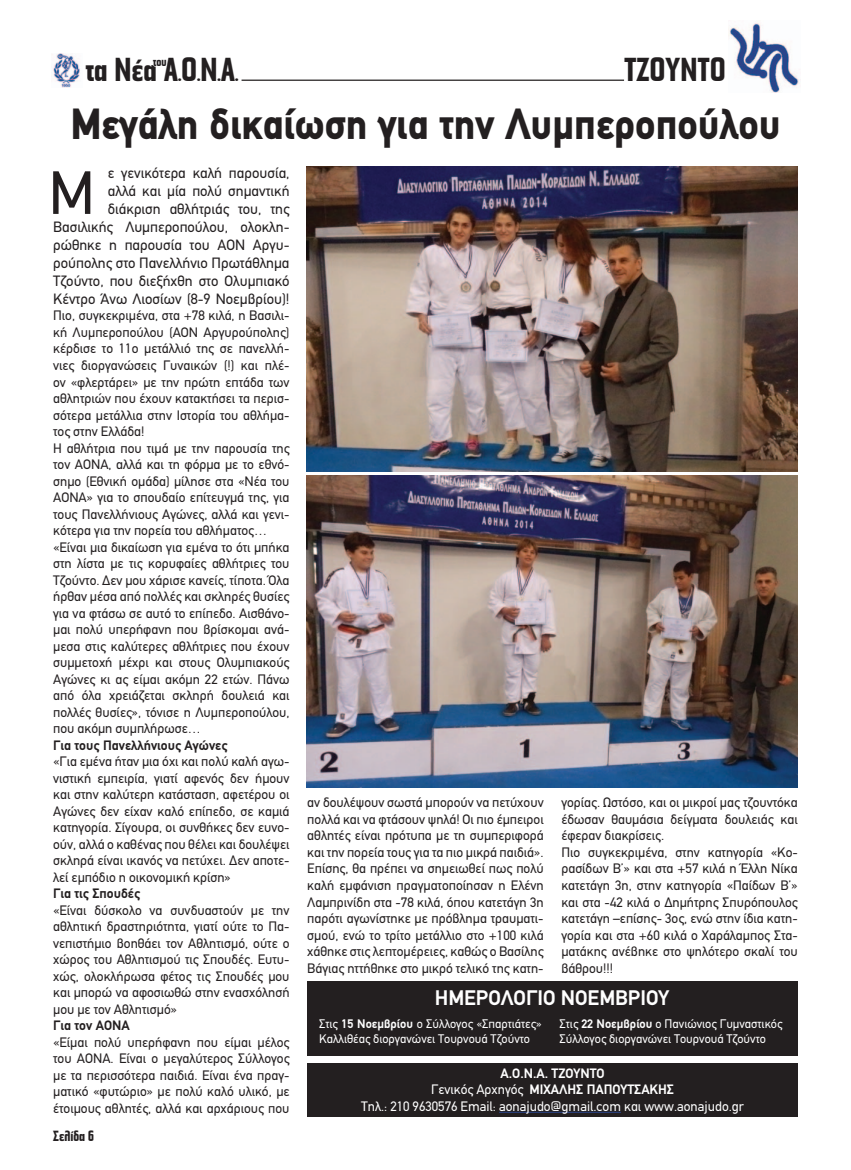
<style>
.page{position:relative;width:851px;height:1170px;background:#fff}
.page>*{position:absolute;margin:0;border:0;box-sizing:border-box;transform-origin:0 0}
.t1{font:61.12px "PF Din Text";color:#231f20}
.t2{font:900 43.75px "PF Din Text";color:#231f20;scale:.95 1}
.t3{font:700 33.75px "PF Stiele Futura";color:#231f20;scale:1.05 1}
.t4{font:700 21.25px "PF Din Text";color:#fff}
.t5{font:15px/18px "PF Din Text";color:#231f20;text-align:right}
.t6{font:700 15px "PF Stiele Futura";color:#231f20;scale:1.05 1}
.t7{font:13.75px/16.5px "PF Din Text";color:#231f20;text-align:justify}
.t8{font:13.75px/16.5px "PF Din Text";color:#fff;text-align:center}
.t9{font:700 13.75px "PF Din Text";color:#231f20}
.t10{font:700 13.12px "PF Stiele Futura";color:#231f20;scale:1.05 1}
.t11{font:12.5px/15px "PF Din Text";color:#fff}
.s1{font-size:18.75px}
.s2{font-weight:700}
</style>
<div class="page">
<hr style="left:241px;top:80px;width:383px;height:1px;background:#231f20">
<img style="left:51px;top:53px;width:29px;height:34px">
<div style="left:307px;top:1063px;width:490px;height:53px;background:#231f20"></div>
<hr style="left:499px;top:1111px;width:122px;height:1px;background:#2a448a">
<img style="left:728px;top:23px;width:71px;height:69px">
<div style="left:307px;top:980px;width:490px;height:75px;background:#231f20"></div>
<img style="left:306px;top:167px;width:491px;height:304px">
<img style="left:306px;top:475px;width:491px;height:312px">
<h3 class="t3" style="left:86px;top:50px;width:147px">τα Nέα Α<span class="s1">.</span>Ο<span class="s1">.</span>Ν<span class="s1">.</span>Α<span class="s1">.</span></h3>
<p class="t10" style="left:153px;top:54px;width:14px">του</p>
<h3 class="t3" style="left:624px;top:50px;width:98px">ΤΖΟΥΝΤΟ</h3>
<h2 class="t2" style="left:70px;top:98px;width:749px">Μεγάλη δικαίωση για την Λυμπεροπούλου</h2>
<p class="t5" style="left:53px;top:164px;width:238px">ε γενικότερα καλή παρουσία,<br>αλλά και μία πολύ σημαντική διάκριση αθλήτριάς του, της<br>Βασιλικής Λυμπεροπούλου, ολοκλη&shy;ρώθηκε η παρουσία του ΑΟΝ Αργυ&shy;ρούπολης στο Πανελλήνιο Πρωτάθλημα<br>Τζούντο, που διεξήχθη στο Ολυμπιακό<br>Κέντρο Άνω Λιοσίων (8-9 Νοεμβρίου)!</p>
<p class="t7" style="left:53px;top:307px;width:238px;text-align:left">Πιο, συγκεκριμένα, στα +78 κιλά, η Βασιλι&shy;κή Λυμπεροπούλου (ΑΟΝ Αργυρούπολης) κέρδισε το 11ο μετάλλιό της σε πανελλή&shy;νιες διοργανώσεις Γυναικών (!) και πλέ&shy;ον «φλερτάρει» με την πρώτη επτάδα των αθλητριών που έχουν κατακτήσει τα περισ&shy;σότερα μετάλλια στην Ιστορία του αθλήμα&shy;τος στην Ελλάδα!<br>Η αθλήτρια που τιμά με την παρουσία της τον ΑΟΝΑ, αλλά και τη φόρμα με το εθνό&shy;σημο (Εθνική ομάδα) μίλησε στα «Νέα του ΑΟΝΑ» για το σπουδαίο επίτευγμά της, για τους Πανελλήνιους Αγώνες, αλλά και γενι&shy;κότερα για την πορεία του αθλήματος… «Είναι μια δικαίωση για εμένα το ότι μπήκα στη λίστα με τις κορυφαίες αθλήτριες του Τζούντο. Δεν μου χάρισε κανείς, τίποτα. Όλα ήρθαν μέσα από πολλές και σκληρές θυσίες για να φτάσω σε αυτό το επίπεδο. Αισθάνο&shy;μαι πολύ υπερήφανη που βρίσκομαι ανά&shy;μεσα στις καλύτερες αθλήτριες που έχουν συμμετοχή μέχρι και στους Ολυμπιακούς Αγώνες κι ας είμαι ακόμη 22 ετών. Πάνω από όλα χρειάζεται σκληρή δουλειά και πολλές θυσίες», τόνισε η Λυμπεροπούλου, που ακόμη συμπλήρωσε…</p>
<p class="t9" style="left:53px;top:737px;width:176px">Για τους Πανελλήνιους Αγώνες</p>
<p class="t7" style="left:53px;top:753px;width:238px">«Για εμένα ήταν μια όχι και πολύ καλή αγω&shy;νιστική εμπειρία, γιατί αφενός δεν ήμουν και στην καλύτερη κατάσταση, αφετέρου οι Αγώνες δεν είχαν καλό επίπεδο, σε καμιά κατηγορία. Σίγουρα, οι συνθήκες δεν ευνο&shy;ούν, αλλά ο καθένας που θέλει και δουλέψει σκληρά είναι ικανός να πετύχει. Δεν αποτε&shy;λεί εμπόδιο η οικονομική κρίση»</p>
<p class="t9" style="left:53px;top:885px;width:89px">Για τις Σπουδές</p>
<p class="t7" style="left:53px;top:901px;width:238px">«Είναι δύσκολο να συνδυαστούν με την αθλητική δραστηριότητα, γιατί ούτε το Πα&shy;νεπιστήμιο βοηθάει τον Αθλητισμό, ούτε ο χώρος του Αθλητισμού τις Σπουδές. Ευτυ&shy;χώς, ολοκλήρωσα φέτος τις Σπουδές μου και μπορώ να αφοσιωθώ στην ενασχόλησή μου με τον Αθλητισμό»</p>
<p class="t9" style="left:53px;top:1017px;width:78px">Για τον ΑΟΝΑ</p>
<p class="t7" style="left:53px;top:1033px;width:238px">«Είμαι πολύ υπερήφανη που είμαι μέλος του ΑΟΝΑ. Είναι ο μεγαλύτερος Σύλλογος με τα περισσότερα παιδιά. Είναι ένα πραγ&shy;ματικό «φυτώριο» με πολύ καλό υλικό, με έτοιμους αθλητές, αλλά και αρχάριους που</p>
<h1 class="t1" style="left:49px;top:157px;width:47px">M</h1>
<p class="t6" style="left:53px;top:1127px;width:40px">Σελίδα 6</p>
<p class="t7" style="left:307px;top:794px;width:238px">αν δουλέψουν σωστά μπορούν να πετύχουν πολλά και να φτάσουν ψηλά! Οι πιο έμπειροι αθλητές είναι πρότυπα με τη συμπεριφορά και την πορεία τους για τα πιο μικρά παιδιά».<br>Επίσης, θα πρέπει να σημειωθεί πως πολύ καλή εμφάνιση πραγματοποίησαν η Ελένη Λαμπρινίδη στα -78 κιλά, όπου κατετάγη 3η παρότι αγωνίστηκε με πρόβλημα τραυματι&shy;σμού, ενώ το τρίτο μετάλλιο στο +100 κιλά χάθηκε στις λεπτομέρειες, καθώς ο Βασίλης Βάγιας ηττήθηκε στο μικρό τελικό της κατη-</p>
<p class="t7" style="left:561px;top:794px;width:238px;text-align:left">γορίας. Ωστόσο, και οι μικροί μας τζουντόκα έδωσαν θαυμάσια δείγματα δουλειάς και έφεραν διακρίσεις.<br>Πιο συγκεκριμένα, στην κατηγορία «Κο&shy;ρασίδων Β’» και στα +57 κιλά η Έλλη Νίκα κατετάγη 3η, στην κατηγορία «Παίδων Β’» και στα -42 κιλά ο Δημήτρης Σπυρόπουλος κατετάγη –επίσης- 3ος, ενώ στην ίδια κατη&shy;γορία και στα +60 κιλά ο Χαράλαμπος Στα&shy;ματάκης ανέβηκε στο ψηλότερο σκαλί του βάθρου!!!</p>
<h3 class="t4" style="left:435px;top:985px;width:236px">HΜΕΡΟΛΟΓΙΟ ΝΟΕΜΒΡΙΟΥ</h3>
<p class="t11" style="left:319px;top:1016px;width:224px">Στις <span class="s2">15 Νοεμβρίου</span> ο Σύλλογος «Σπαρτιάτες»<br>Καλλιθέας διοργανώνει Τουρνουά Τζούντο</p>
<p class="t11" style="left:559px;top:1016px;width:224px">Στις <span class="s2">22 Νοεμβρίου</span> ο Πανιώνιος Γυμναστικός<br>Σύλλογος διοργανώνει Τουρνουά Τζούντο</p>
<p class="t8" style="left:361px;top:1064px;width:384px"><span class="s2">A.O.N.A. ΤΖΟΥΝΤΟ<br></span>Γενικός Αρχηγός <span class="s2">ΜΙΧΑΛΗΣ ΠΑΠΟΥΤΣΑΚΗΣ<br></span>Τηλ.: 210 9630576 Email: aonajudo@gmail.com και www.aonajudo.gr</p>
</div>
